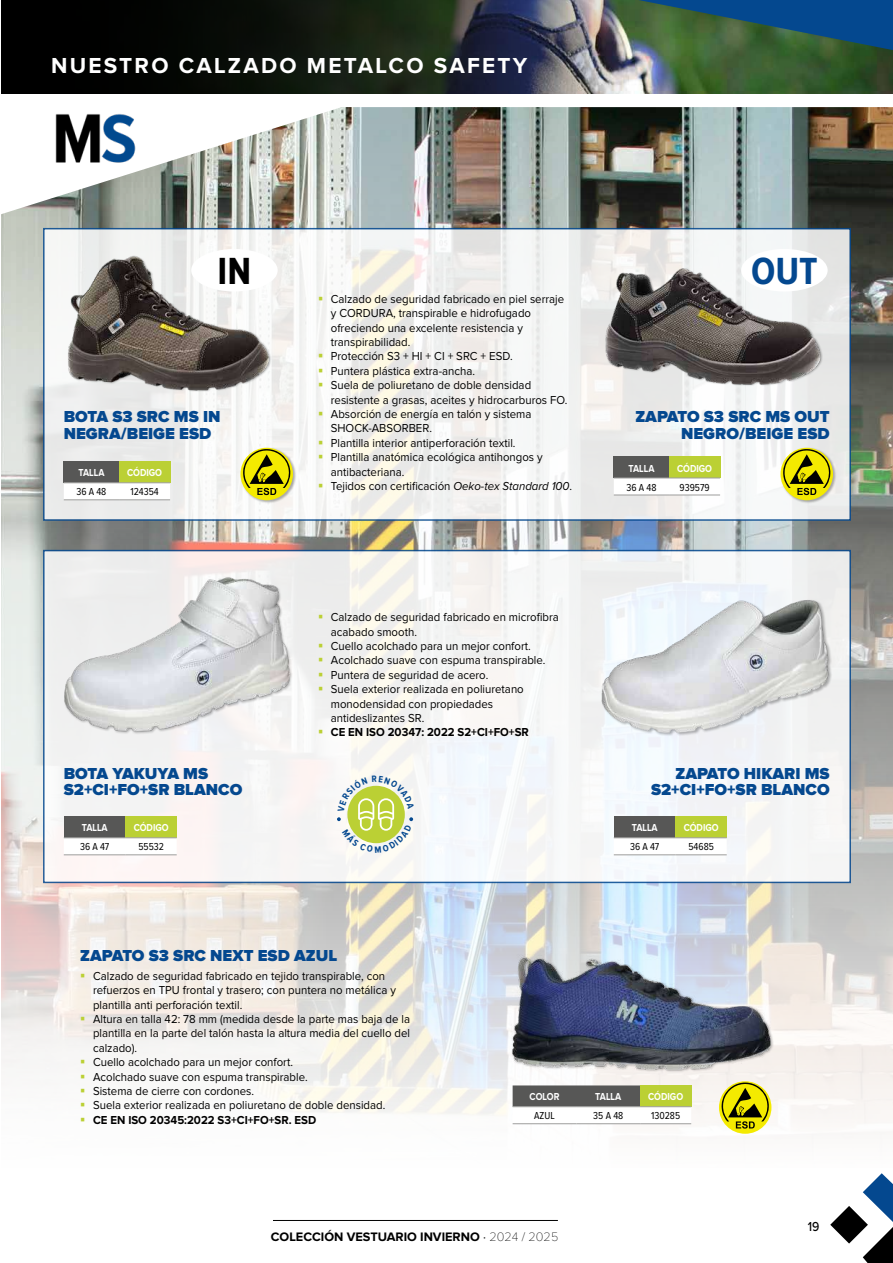
<style>
.page{position:relative;width:893px;height:1263px;background:#fff}
.page>*{position:absolute;margin:0;border:0;box-sizing:border-box;transform-origin:0 0}
.t1{font:700 39.15px "Proxima Nova Cond";color:#04488f}
.t2{font:700 39.15px "Proxima Nova Cond";color:#000}
.t3{font:700 22.5px "Proxima Nova";letter-spacing:.1em;color:#fff}
.t4{font:900 16.5px/16.5px "Proxima Nova";color:#04488f}
.t5{font:500 13.5px "Proxima Nova";color:#000;scale:.9 1}
.t6{font:700 12.75px "Proxima Nova";color:#000}
.t7{font:12px/14.4px "Proxima Nova";color:#000;scale:.95 1}
.t8{font:700 12px "Proxima Nova";color:#000;scale:.95 1}
.t9{font:700 10.5px "Proxima Nova";color:#fff;scale:.85 1}
.t10{font:10.5px "Proxima Nova Cond";color:#000}
.s1{font-style:italic}
.s2{font-weight:400}
.s3{font-weight:100}
</style>
<div class="page">
<svg style="left:830px;top:1173px;width:63px;height:90px"></svg>
<hr style="left:273px;top:1220px;width:285px;height:1px;background:#000">
<img style="left:1px;top:107px;width:892px;height:1027px">
<img style="left:626px;top:71px;width:267px;height:23px">
<svg style="left:1px;top:0;width:625px;height:94px;background:#141917"></svg>
<img style="left:530px;top:0;width:363px;height:71px">
<svg style="left:43px;top:228px;width:808px;height:293px;fill:#f2f1ef"></svg>
<div style="left:43px;top:550px;width:808px;height:333px;background:#f5f5f4;border:2px solid #04488f"></div>
<div style="left:64px;top:461px;width:55px;height:22px;background:#575756"></div>
<div style="left:119px;top:461px;width:51px;height:22px;background:#bbd034"></div>
<svg style="left:64px;top:483px;width:106px;height:17px"></svg>
<hr style="left:64px;top:482px;width:55px;height:1px;background:#9d9d9c">
<hr style="left:119px;top:482px;width:51px;height:1px;background:#9d9d9c">
<hr style="left:64px;top:500px;width:55px;height:1px;background:#9d9d9c">
<hr style="left:119px;top:500px;width:51px;height:1px;background:#9d9d9c">
<div style="left:614px;top:457px;width:55px;height:21px;background:#575756"></div>
<div style="left:669px;top:457px;width:51px;height:21px;background:#bbd034"></div>
<svg style="left:614px;top:479px;width:106px;height:16px"></svg>
<hr style="left:614px;top:478px;width:55px;height:1px;background:#9d9d9c">
<hr style="left:669px;top:478px;width:51px;height:1px;background:#9d9d9c">
<hr style="left:614px;top:495px;width:55px;height:1px;background:#9d9d9c">
<hr style="left:669px;top:495px;width:51px;height:1px;background:#9d9d9c">
<img style="left:596px;top:245px;width:234px;height:157px">
<div style="left:240px;top:447px;width:56px;height:56px;background:#000;opacity:.3"></div>
<svg style="left:240px;top:448px;width:53px;height:52px"></svg>
<svg style="left:243px;top:448px;width:47px;height:47px;background:#b5ae1a"></svg>
<div style="left:780px;top:447px;width:56px;height:56px;background:#000;opacity:.3"></div>
<svg style="left:780px;top:448px;width:53px;height:52px"></svg>
<svg style="left:783px;top:448px;width:47px;height:47px;background:#b4ae19"></svg>
<img style="left:50px;top:245px;width:235px;height:157px">
<img style="left:52px;top:107px;width:87px;height:61px">
<div style="left:191px;top:249px;width:87px;height:42px;background:#fff;border-radius:50%"></div>
<div style="left:741px;top:249px;width:87px;height:42px;background:#fff;border-radius:50%"></div>
<svg style="left:719px;top:1081px;width:52px;height:53px"></svg>
<svg style="left:722px;top:1082px;width:47px;height:46px;background:#b5af18"></svg>
<svg style="left:513px;top:1085px;width:178px;height:38px"></svg>
<hr style="left:513px;top:1123px;width:63px;height:1px;background:#9d9d9c">
<hr style="left:576px;top:1123px;width:64px;height:1px;background:#9d9d9c">
<hr style="left:640px;top:1123px;width:51px;height:1px;background:#9d9d9c">
<hr style="left:513px;top:1106px;width:63px;height:1px;background:#9d9d9c">
<hr style="left:576px;top:1106px;width:64px;height:1px;background:#9d9d9c">
<hr style="left:640px;top:1106px;width:51px;height:1px;background:#9d9d9c">
<img style="left:505px;top:948px;width:270px;height:124px">
<div style="left:614px;top:816px;width:62px;height:22px;background:#575756"></div>
<div style="left:676px;top:816px;width:51px;height:22px;background:#bbd034"></div>
<div style="left:614px;top:838px;width:113px;height:16px;background:#fff"></div>
<hr style="left:614px;top:837px;width:62px;height:1px;background:#9d9d9c">
<hr style="left:676px;top:837px;width:51px;height:1px;background:#9d9d9c">
<hr style="left:614px;top:854px;width:62px;height:1px;background:#9d9d9c">
<hr style="left:676px;top:854px;width:51px;height:1px;background:#9d9d9c">
<div style="left:64px;top:816px;width:62px;height:22px;background:#575756"></div>
<div style="left:126px;top:816px;width:51px;height:22px;background:#bbd034"></div>
<div style="left:64px;top:838px;width:113px;height:16px;background:#fff"></div>
<hr style="left:64px;top:837px;width:62px;height:1px;background:#9d9d9c">
<hr style="left:126px;top:837px;width:51px;height:1px;background:#9d9d9c">
<hr style="left:64px;top:854px;width:62px;height:1px;background:#9d9d9c">
<hr style="left:126px;top:854px;width:51px;height:1px;background:#9d9d9c">
<img style="left:601px;top:591px;width:231px;height:151px">
<img style="left:64px;top:567px;width:228px;height:174px">
<svg style="left:319px;top:354px;width:3px;height:4px"></svg>
<svg style="left:319px;top:383px;width:3px;height:4px"></svg>
<svg style="left:319px;top:455px;width:3px;height:4px"></svg>
<svg style="left:81px;top:973px;width:4px;height:4px"></svg>
<svg style="left:81px;top:1017px;width:4px;height:3px"></svg>
<svg style="left:81px;top:1060px;width:4px;height:3px"></svg>
<svg style="left:81px;top:1074px;width:4px;height:4px"></svg>
<svg style="left:81px;top:1089px;width:4px;height:3px"></svg>
<svg style="left:81px;top:1103px;width:4px;height:4px"></svg>
<svg style="left:81px;top:1117px;width:4px;height:4px"></svg>
<svg style="left:337px;top:785px;width:77px;height:59px"></svg>
<h2 class="t3" style="left:51px;top:55px;width:478px">NUESTRO CALZADO METALCO SAFETY</h2>
<h1 class="t2" style="left:218px;top:249px;width:35px">IN</h1>
<h1 class="t1" style="left:751px;top:249px;width:68px">OUT</h1>
<h3 class="t4" style="left:64px;top:409px;width:158px">BOTA S3 SRC MS IN<br>NEGRA/BEIGE ESD</h3>
<p class="t9" style="left:78px;top:468px;width:32px">TALLA</p>
<p class="t9" style="left:127px;top:468px;width:43px">CÓDIGO</p>
<p class="t10" style="left:76px;top:487px;width:32px">36 A 48</p>
<p class="t10" style="left:130px;top:487px;width:30px">124354</p>
<p class="t7" style="left:331px;top:292px;width:255px">Calzado de seguridad fabricado en piel serraje y CORDURA, transpirable e hidrofugado ofreciendo una excelente resistencia y transpirabilidad.<br>Protección S3 + HI + CI + SRC + ESD.<br>Puntera plástica extra-ancha.<br>Suela de poliuretano de doble densidad resistente a grasas, aceites y hidrocarburos FO.<br>Absorción de energía en talón y sistema SHOCK-ABSORBER.<br>Plantilla interior antiperforación textil.<br>Plantilla anatómica ecológica antihongos y antibacteriana.<br>Tejidos con certificación <span class="s1">Oeko-tex Standard 100</span>.</p>
<h3 class="t4" style="left:635px;top:409px;width:196px;text-align:right">ZAPATO S3 SRC MS OUT<br>NEGRO/BEIGE ESD</h3>
<p class="t9" style="left:628px;top:463px;width:32px">TALLA</p>
<p class="t9" style="left:677px;top:463px;width:43px">CÓDIGO</p>
<p class="t10" style="left:626px;top:482px;width:32px">36 A 48</p>
<p class="t10" style="left:679px;top:482px;width:32px">939579</p>
<p class="t7" style="left:331px;top:610px;width:241px">Calzado de seguridad fabricado en microfibra acabado smooth.<br>Cuello acolchado para un mejor confort.<br>Acolchado suave con espuma transpirable.<br>Puntera de seguridad de acero.<br>Suela exterior realizada en poliuretano monodensidad con propiedades antideslizantes SR.</p>
<p class="t8" style="left:331px;top:727px;width:210px">CE EN ISO 20347: 2022 S2+CI+FO+SR</p>
<h3 class="t4" style="left:64px;top:765px;width:180px">BOTA YAKUYA MS<br>S2+CI+FO+SR BLANCO</h3>
<h3 class="t4" style="left:651px;top:765px;width:180px;text-align:right">ZAPATO HIKARI MS<br>S2+CI+FO+SR BLANCO</h3>
<p class="t9" style="left:82px;top:823px;width:32px">TALLA</p>
<p class="t9" style="left:134px;top:823px;width:43px">CÓDIGO</p>
<p class="t10" style="left:80px;top:842px;width:31px">36 A 47</p>
<p class="t10" style="left:138px;top:842px;width:27px">55532</p>
<p class="t9" style="left:632px;top:823px;width:32px">TALLA</p>
<p class="t9" style="left:684px;top:823px;width:43px">CÓDIGO</p>
<p class="t10" style="left:630px;top:842px;width:31px">36 A 47</p>
<p class="t10" style="left:688px;top:842px;width:27px">54685</p>
<h3 class="t4" style="left:80px;top:948px;width:258px">ZAPATO S3 SRC NEXT ESD AZUL</h3>
<p class="t7" style="left:93px;top:969px;width:335px">Calzado de seguridad fabricado en tejido transpirable, con refuerzos en TPU frontal y trasero; con puntera no metálica y plantilla anti perforación textil.<br>Altura en talla 42: 78 mm (medida desde la parte mas baja de la plantilla en la parte del talón hasta la altura media del cuello del calzado).<br>Cuello acolchado para un mejor confort.<br>Acolchado suave con espuma transpirable.<br>Sistema de cierre con cordones.<br>Suela exterior realizada en poliuretano de doble densidad.</p>
<p class="t8" style="left:93px;top:1114px;width:236px">CE EN ISO 20345:2022 S3+CI+FO+SR. ESD</p>
<p class="t9" style="left:530px;top:1092px;width:37px">COLOR</p>
<p class="t9" style="left:595px;top:1092px;width:32px">TALLA</p>
<p class="t9" style="left:648px;top:1092px;width:43px">CÓDIGO</p>
<p class="t10" style="left:534px;top:1111px;width:22px">AZUL</p>
<p class="t10" style="left:593px;top:1111px;width:32px">35 A 48</p>
<p class="t10" style="left:651px;top:1111px;width:31px">130285</p>
<p class="t6" style="left:271px;top:1231px;width:289px">COLECCIÓN VESTUARIO INVIERNO <span class="s2">·</span> <span class="s3">2024 / 2025</span></p>
<p class="t5" style="left:808px;top:1216px;width:14px">19</p>
</div>
